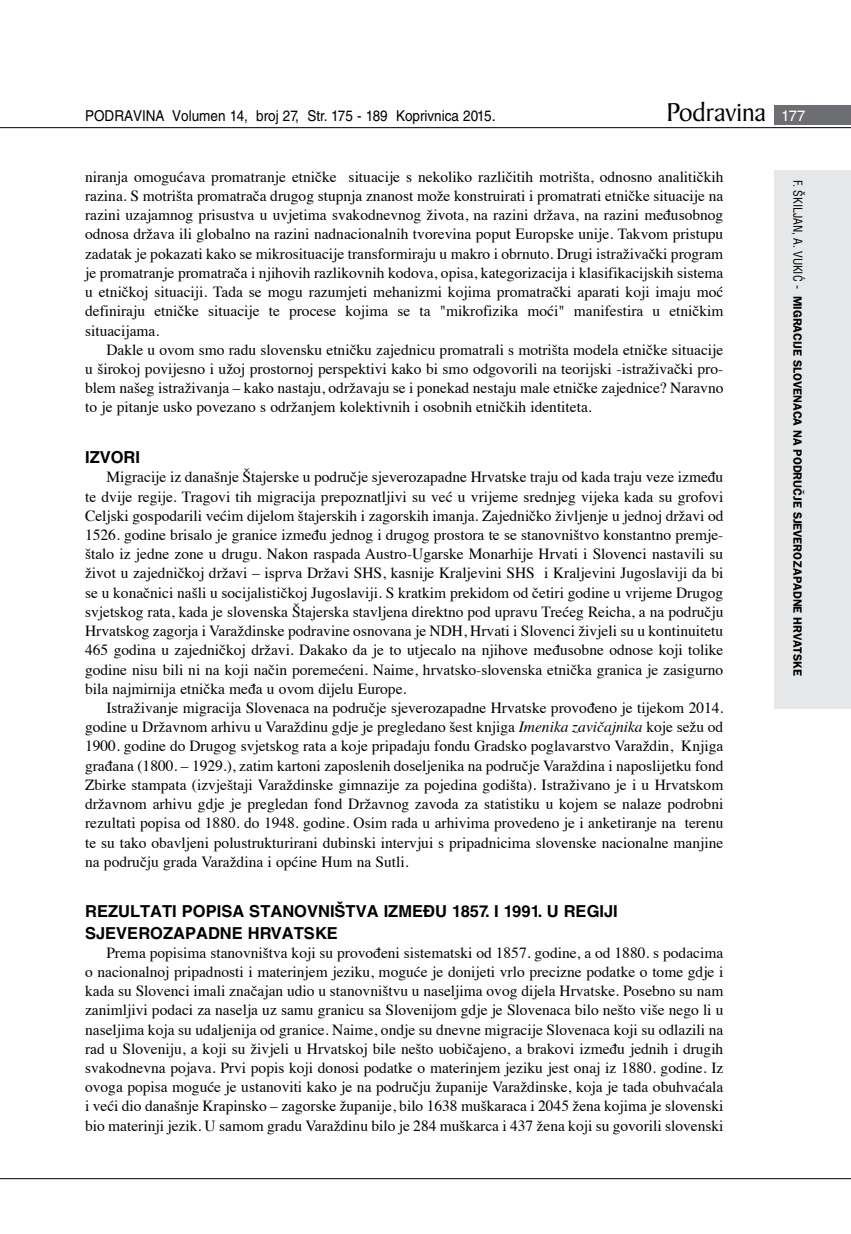
<style>
.page{position:relative;width:851px;height:1234px;background:#fff}
.page>*{position:absolute;margin:0;border:0;box-sizing:border-box;transform-origin:0 0}
.t1{font:27.6px "Baker Signet BT";color:#000}
.t2{font:700 16.5px/21px "Helvetica LT Skin 29";color:#000}
.t3{font:15.45px/19.2px "Times";color:#000;text-align:justify}
.t4{font:15px "Helvetica LT Skin 29";color:#000;scale:.9 1}
.t5{font:600 12px "ITC Franklin Gothic Skin 29";color:#000}
.t6{font:condensed 12px "Helvetica LT Skin 29";letter-spacing:-.005em;color:#000}
.s1{font-family:"Helvetica LT Skin 29";font-size:15px;color:#fff}
.s2{font-style:italic}
.s3{font-family:"ITC Franklin Gothic Skin 29";font-weight:600;font-stretch:normal}
</style>
<div class="page">
<div style="left:774px;top:170px;width:76px;height:538px;background:#e6e7e8"></div>
<div style="left:774px;top:105px;width:76px;height:19px;background:#6d6e71"></div>
<hr style="left:0;top:127px;width:850px;height:1px;background:#000">
<hr style="left:0;top:1177px;width:850px;height:1px;background:#000">
<p class="t4" style="left:85px;top:107px;width:458px">PODRAVINA Volumen 14, broj 27, Str. 175 - 189 Koprivnica 2015.</p>
<h1 class="t1" style="left:666px;top:95px;width:141px">Podravina <span class="s1">177</span></h1>
<p class="t3" style="left:85px;top:166px;width:639px">niranja omogućava promatranje etničke situacije s nekoliko različitih motrišta, odnosno analitičkih razina. S motrišta promatrača drugog stupnja znanost može konstruirati i promatrati etničke situacije na razini uzajamnog prisustva u uvjetima svakodnevnog života, na razini država, na razini međusobnog odnosa država ili globalno na razini nadnacionalnih tvorevina poput Europske unije. Takvom pristupu zadatak je pokazati kako se mikrosituacije transformiraju u makro i obrnuto. Drugi istraživački program je promatranje promatrača i njihovih razlikovnih kodova, opisa, kategorizacija i klasifikacijskih sistema u etničkoj situaciji. Tada se mogu razumjeti mehanizmi kojima promatrački aparati koji imaju moć definiraju etničke situacije te procese kojima se ta "mikrofizika moći" manifestira u etničkim situacijama.</p>
<p class="t3" style="left:85px;top:338px;width:639px;text-indent:21px">Dakle u ovom smo radu slovensku etničku zajednicu promatrali s motrišta modela etničke situacije u širokoj povijesno i užoj prostornoj perspektivi kako bi smo odgovorili na teorijski -istraživački pro&shy;blem našeg istraživanja – kako nastaju, održavaju se i ponekad nestaju male etničke zajednice? Naravno to je pitanje usko povezano s održanjem kolektivnih i osobnih etničkih identiteta.</p>
<p class="t2" style="left:85px;top:446px;width:57px">IZVORI</p>
<p class="t3" style="left:85px;top:466px;width:639px;text-indent:21px">Migracije iz današnje Štajerske u područje sjeverozapadne Hrvatske traju od kada traju veze između te dvije regije. Tragovi tih migracija prepoznatljivi su već u vrijeme srednjeg vijeka kada su grofovi Celjski gospodarili većim dijelom štajerskih i zagorskih imanja. Zajedničko življenje u jednoj državi od 1526. godine brisalo je granice između jednog i drugog prostora te se stanovništvo konstantno premje&shy;štalo iz jedne zone u drugu. Nakon raspada Austro-Ugarske Monarhije Hrvati i Slovenci nastavili su život u zajedničkoj državi – isprva Državi SHS, kasnije Kraljevini SHS i Kraljevini Jugoslaviji da bi se u konačnici našli u socijalističkoj Jugoslaviji. S kratkim prekidom od četiri godine u vrijeme Drugog svjetskog rata, kada je slovenska Štajerska stavljena direktno pod upravu Trećeg Reicha, a na području Hrvatskog zagorja i Varaždinske podravine osnovana je NDH, Hrvati i Slovenci živjeli su u kontinuitetu 465 godina u zajedničkoj državi. Dakako da je to utjecalo na njihove međusobne odnose koji tolike godine nisu bili ni na koji način poremećeni. Naime, hrvatsko-slovenska etnička granica je zasigurno bila najmirnija etnička međa u ovom dijelu Europe.</p>
<p class="t3" style="left:85px;top:696px;width:639px;text-indent:21px">Istraživanje migracija Slovenaca na područje sjeverozapadne Hrvatske provođeno je tijekom 2014. godine u Državnom arhivu u Varaždinu gdje je pregledano šest knjiga <span class="s2">Imenika zavičajnika</span> koje sežu od 1900. godine do Drugog svjetskog rata a koje pripadaju fondu Gradsko poglavarstvo Varaždin, Knjiga građana (1800. – 1929.), zatim kartoni zaposlenih doseljenika na područje Varaždina i naposlijetku fond Zbirke stampata (izvještaji Varaždinske gimnazije za pojedina godišta). Istraživano je i u Hrvatskom državnom arhivu gdje je pregledan fond Državnog zavoda za statistiku u kojem se nalaze podrobni rezultati popisa od 1880. do 1948. godine. Osim rada u arhivima provedeno je i anketiranje na terenu te su tako obavljeni polustrukturirani dubinski intervjui s pripadnicima slovenske nacionalne manjine na području grada Varaždina i općine Hum na Sutli.</p>
<p class="t2" style="left:85px;top:900px;width:534px">REZULTATI POPISA STANOVNIŠTVA IZMEĐU 1857. I 1991. U REGIJI<br>SJEVEROZAPADNE HRVATSKE</p>
<p class="t3" style="left:85px;top:941px;width:639px;text-indent:21px">Prema popisima stanovništva koji su provođeni sistematski od 1857. godine, a od 1880. s podacima o nacionalnoj pripadnosti i materinjem jeziku, moguće je donijeti vrlo precizne podatke o tome gdje i kada su Slovenci imali značajan udio u stanovništvu u naseljima ovog dijela Hrvatske. Posebno su nam zanimljivi podaci za naselja uz samu granicu sa Slovenijom gdje je Slovenaca bilo nešto više nego li u naseljima koja su udaljenija od granice. Naime, ondje su dnevne migracije Slovenaca koji su odlazili na rad u Sloveniju, a koji su živjeli u Hrvatskoj bile nešto uobičajeno, a brakovi između jednih i drugih svakodnevna pojava. Prvi popis koji donosi podatke o materinjem jeziku jest onaj iz 1880. godine. Iz ovoga popisa moguće je ustanoviti kako je na području županije Varaždinske, koja je tada obuhvaćala i veći dio današnje Krapinsko – zagorske županije, bilo 1638 muškaraca i 2045 žena kojima je slovenski bio materinji jezik. U samom gradu Varaždinu bilo je 284 muškarca i 437 žena koji su govorili slovenski</p>
<p class="t6" style="left:805px;top:180px;width:129px;rotate:90deg">F. ŠKILJAN, A. VUKIĆ - <span class="s3">Migracije</span></p>
<p class="t5" style="left:804px;top:360px;width:14px;rotate:90deg">Slovenaca</p>
<p class="t5" style="left:804px;top:430px;width:27px;rotate:90deg">na područje</p>
<p class="t5" style="left:804px;top:511px;width:8px;rotate:90deg">sjeverozapadne</p>
<p class="t5" style="left:804px;top:617px;width:16px;rotate:90deg">Hrvatske</p>
</div>
